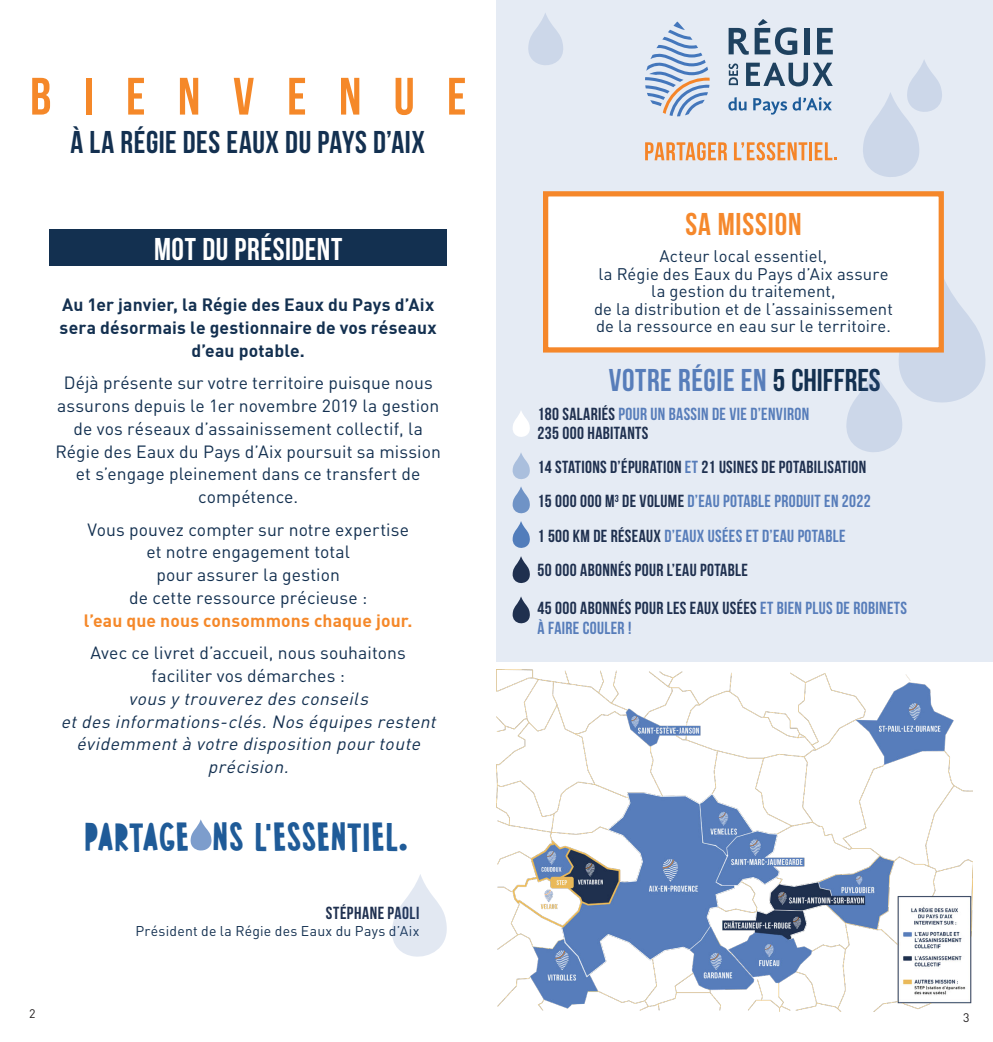
<style>
.page{position:relative;width:993px;height:1042px;background:#fff}
.page>*{position:absolute;margin:0;border:0;box-sizing:border-box;transform-origin:0 0}
.t1{font:700 52.5px "Bebas Neue";letter-spacing:.615em;color:#f58829}
.t2{font:40.43px "Rockers Bulshit";letter-spacing:.025em;color:#1f5b98}
.t3{font:700 31.5px "Bebas Neue";letter-spacing:.02em;color:#133050}
.t4{font:700 31.5px "Bebas Neue";letter-spacing:.02em;color:#577dba}
.t5{font:700 31.5px "Bebas Neue";letter-spacing:.02em;color:#fff}
.t6{font:700 31.5px "Bebas Neue";letter-spacing:.025em;color:#f5882c}
.t7{font:17.5px/22.8px "DIN";letter-spacing:.005em;color:#133050;text-align:center}
.t8{font:700 17.5px/34.1px "Bebas Neue";letter-spacing:.02em;color:#1f304f}
.t9{font:italic 17.5px/22.8px "DIN";color:#133050;text-align:center}
.t10{font:17.5px/22.8px "DIN Bold";letter-spacing:.01em;color:#133050;text-align:center}
.t11{font:700 17.5px/19.2px "Bebas Neue";letter-spacing:.02em;color:#577dba}
.t12{font:17.5px "DIN Bold";letter-spacing:.01em;color:#f58829}
.t13{font:16.62px/17.5px "DIN";letter-spacing:.01em;color:#133050;text-align:center}
.t14{font:14px "DIN";letter-spacing:.02em;color:#133050}
.t15{font:12.25px "DIN";color:#231f20}
.s1{color:#133050}
.s2{color:#577dba}
.s3{color:#1f304f}
</style>
<div class="page">
<svg style="left:392px;top:874px;width:55px;height:83px"></svg>
<div style="left:50px;top:229px;width:396px;height:37px;background:#133050"></div>
<svg style="left:190px;top:819px;width:22px;height:32px"></svg>
<div style="left:496px;top:0;width:496px;height:1042px;background:#e5ebf4"></div>
<svg style="left:513px;top:411px;width:17px;height:26px"></svg>
<svg style="left:512px;top:453px;width:18px;height:26px"></svg>
<svg style="left:512px;top:486px;width:18px;height:28px"></svg>
<svg style="left:512px;top:521px;width:18px;height:27px"></svg>
<svg style="left:512px;top:556px;width:18px;height:27px"></svg>
<svg style="left:863px;top:60px;width:79px;height:117px"></svg>
<svg style="left:528px;top:13px;width:35px;height:52px"></svg>
<svg style="left:845px;top:271px;width:141px;height:181px"></svg>
<div style="left:545px;top:194px;width:395px;height:156px;background:#fff"></div>
<div style="left:543px;top:191px;width:400px;height:161px;border:5px solid #f5872a"></div>
<div style="left:496px;top:662px;width:496px;height:380px;background:#fff"></div>
<img style="left:496px;top:669px;width:475px;height:342px">
<div style="left:804px;top:28px;width:5px;height:26px;background:#1e415f"></div>
<svg style="left:817px;top:28px;width:15px;height:26px"></svg>
<hr style="left:808px;top:142px;width:3px;height:18px;background:#f58529">
<svg style="left:814px;top:142px;width:22px;height:18px"></svg>
<svg style="left:733px;top:142px;width:74px;height:18px"></svg>
<svg style="left:645px;top:22px;width:64px;height:94px"></svg>
<svg style="left:746px;top:63px;width:86px;height:23px"></svg>
<svg style="left:754px;top:19px;width:43px;height:36px"></svg>
<svg style="left:728px;top:28px;width:20px;height:27px"></svg>
<svg style="left:728px;top:63px;width:10px;height:22px"></svg>
<svg style="left:728px;top:97px;width:18px;height:14px"></svg>
<svg style="left:753px;top:98px;width:33px;height:17px"></svg>
<svg style="left:645px;top:142px;width:81px;height:18px"></svg>
<svg style="left:792px;top:97px;width:39px;height:14px"></svg>
<svg style="left:512px;top:596px;width:18px;height:28px"></svg>
<h1 class="t1" style="left:30px;top:70px;width:437px">BIENVENUE</h1>
<h3 class="t3" style="left:71px;top:126px;width:356px">À LA RÉGIE DES EAUX DU PAYS D’AIX</h3>
<h3 class="t5" style="left:154px;top:233px;width:190px">MOT DU PRÉSIDENT</h3>
<p class="t10" style="left:60px;top:294px;width:378px">Au 1er janvier, la Régie des Eaux du Pays d’Aix sera désormais le gestionnaire de vos réseaux d’eau potable.</p>
<p class="t7" style="left:55px;top:373px;width:387px">Déjà présente sur votre territoire puisque nous assurons depuis le 1er novembre 2019 la gestion de vos réseaux d’assainissement collectif, la Régie des Eaux du Pays d’Aix poursuit sa mission et s’engage pleinement dans ce transfert de compétence.</p>
<p class="t7" style="left:87px;top:519px;width:323px">Vous pouvez compter sur notre expertise et notre engagement total<br>pour assurer la gestion<br>de cette ressource précieuse :</p>
<p class="t12" style="left:84px;top:613px;width:330px">l’eau que nous consommons chaque jour.</p>
<p class="t7" style="left:90px;top:643px;width:317px">Avec ce livret d’accueil, nous souhaitons faciliter vos démarches :</p>
<p class="t9" style="left:61px;top:688px;width:380px">vous y trouverez des conseils<br>et des informations-clés. Nos équipes restent évidemment à votre disposition pour toute précision.</p>
<h2 class="t2" style="left:84px;top:813px;width:324px">PARTAGE NS L'ESSENTIEL.</h2>
<p class="t15" style="left:29px;top:1008px;width:8px">2</p>
<p class="t8" style="left:326px;top:895px;width:95px">STÉPHANE PAOLI</p>
<p class="t14" style="left:135px;top:925px;width:285px">Président de la Régie des Eaux du Pays d’Aix</p>
<h3 class="t6" style="left:685px;top:208px;width:118px">SA MISSION</h3>
<p class="t13" style="left:594px;top:249px;width:300px">Acteur local essentiel,<br>la Régie des Eaux du Pays d’Aix assure la gestion du traitement,<br>de la distribution et de l’assainissement de la ressource en eau sur le territoire.</p>
<h3 class="t4" style="left:608px;top:365px;width:273px">VOTRE RÉGIE EN <span class="s1">5 CHIFFRES</span></h3>
<p class="t8" style="left:537px;top:404px;width:273px;line-height:19.2px">180 SALARIÉS <span class="s2">POUR UN BASSIN DE VIE D’ENVIRON<br></span>235 000 HABITANTS</p>
<p class="t8" style="left:537px;top:450px;width:334px">14 STATIONS D’ÉPURATION <span class="s2">ET</span> 21 USINES DE POTABILISATION 15 000 000 M<sup>3</sup> DE VOLUME <span class="s2">D’EAU POTABLE PRODUIT EN 2022<br></span>1 500 KM DE RÉSEAUX <span class="s2">D’EAUX USÉES ET D’EAU POTABLE<br></span>50 000 ABONNÉS POUR L’EAU POTABLE</p>
<p class="t11" style="left:537px;top:598px;width:371px"><span class="s3">45 000 ABONNÉS POUR LES EAUX USÉES</span> ET BIEN PLUS DE ROBINETS<br>À FAIRE COULER !</p>
<p class="t15" style="left:962px;top:1012px;width:8px">3</p>
</div>
